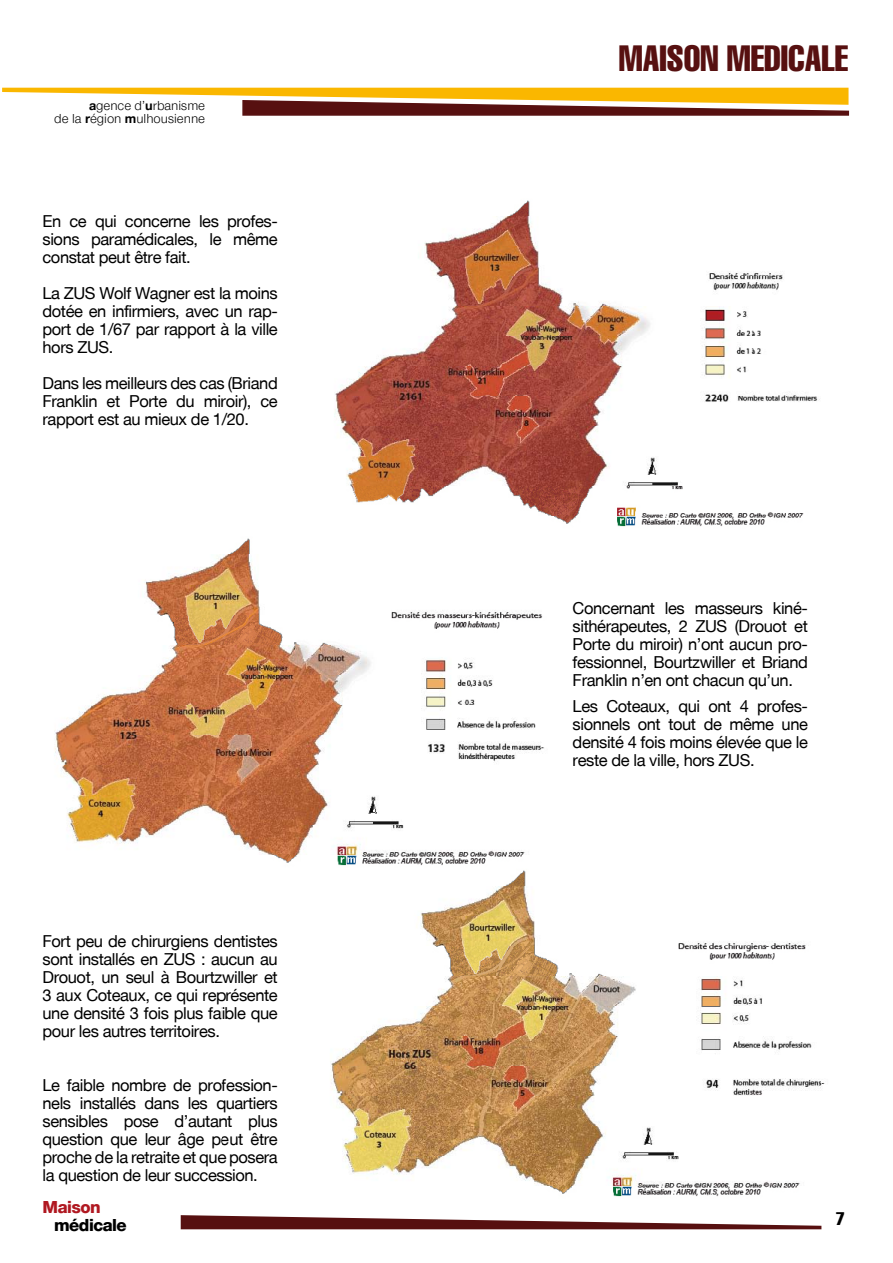
<style>
.page{position:relative;width:893px;height:1263px;background:#fff}
.page>*{position:absolute;margin:0;border:0;box-sizing:border-box;transform-origin:0 0}
.t1{font:extra-condensed 36px "Helvetica";color:#571010}
.t2{font:800 18px "Nimbus Sans Novus T";letter-spacing:-.025em;color:#000}
.t3{font:800 18px "Nimbus Sans Novus T";letter-spacing:-.02em;color:#b01821}
.t4{font:16.5px/18px "Helvetica Neue";letter-spacing:-.025em;color:#000;text-align:justify}
.t5{font:13.5px/13.5px "Nimbus Sans Novus T";color:#000;text-align:right}
.s1{font-weight:700}
</style>
<div class="page">
<svg style="left:2px;top:88px;width:848px;height:28px"></svg>
<svg style="left:181px;top:1215px;width:640px;height:14px"></svg>
<img style="left:334px;top:200px;width:486px;height:327px">
<img style="left:54px;top:538px;width:490px;height:327px">
<img style="left:330px;top:865px;width:495px;height:332px">
<p class="t5" style="left:54px;top:98px;width:152px"><span class="s1">a</span>gence d’<span class="s1">u</span>rbanisme<br>de la <span class="s1">r</span>égion <span class="s1">m</span>ulhousienne</p>
<p class="t4" style="left:43px;top:211px;width:237px">En ce qui concerne les profes&shy;sions paramédicales, le même constat peut être fait.</p>
<p class="t4" style="left:43px;top:283px;width:237px">La ZUS Wolf Wagner est la moins dotée en infirmiers, avec un rap&shy;port de 1/67 par rapport à la ville hors ZUS.</p>
<p class="t4" style="left:43px;top:373px;width:237px">Dans les meilleurs des cas (Briand Franklin et Porte du miroir), ce rapport est au mieux de 1/20.</p>
<p class="t4" style="left:43px;top:932px;width:237px">Fort peu de chirurgiens dentistes sont installés en ZUS : aucun au Drouot, un seul à Bourtzwiller et 3 aux Coteaux, ce qui représente une densité 3 fois plus faible que pour les autres territoires.</p>
<p class="t4" style="left:43px;top:1076px;width:237px">Le faible nombre de profession&shy;nels installés dans les quartiers sensibles pose d’autant plus question que leur âge peut être proche de la retraite et que posera la question de leur succession.</p>
<p class="t3" style="left:43px;top:1196px;width:60px">Maison</p>
<p class="t2" style="left:54px;top:1214px;width:74px">médicale</p>
<h1 class="t1" style="left:619px;top:36px;width:231px">MAISON MEDICALE</h1>
<p class="t4" style="left:573px;top:599px;width:237px">Concernant les masseurs kiné&shy;sithérapeutes, 2 ZUS (Drouot et Porte du miroir) n’ont aucun pro&shy;fessionnel, Bourtzwiller et Briand Franklin n’en ont chacun qu’un.</p>
<p class="t4" style="left:573px;top:697px;width:237px">Les Coteaux, qui ont 4 profes&shy;sionnels ont tout de même une densité 4 fois moins élevée que le reste de la ville, hors ZUS.</p>
</div>
